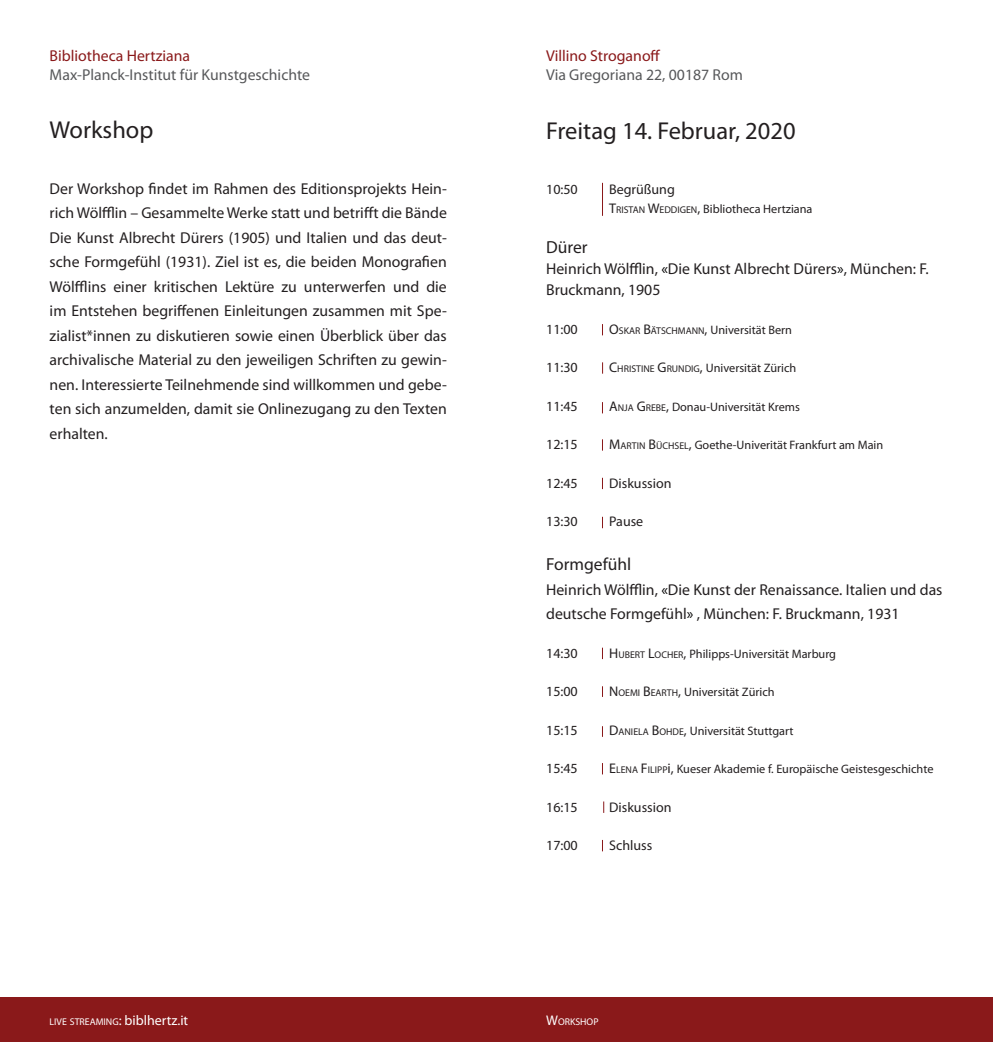
<style>
.page{position:relative;width:993px;height:1042px;background:#fff}
.page>*{position:absolute;margin:0;border:0;box-sizing:border-box;transform-origin:0 0}
.t1{font:24.5px "Myriad Pro";color:#231f20}
.t2{font:17.5px "Myriad Pro";color:#231f20}
.t3{font:15.75px/24.5px "Myriad Pro";color:#231f20}
.t4{font:15.75px "Myriad Pro";color:#57585a}
.t5{font:15.75px "Myriad Pro";color:#8a191a}
.t6{font:14px "Myriad Pro";color:#231f20}
.t7{font:12.25px "Myriad Pro";color:#231f20}
.t8{font:9.8px "Myriad Pro";color:#fff}
.s1{font-size:14px}
.s2{font-size:9.8px}
.s3{color:#000}
</style>
<div class="page">
<div style="left:0;top:998px;width:992px;height:44px;background:#8a191a"></div>
<svg style="left:602px;top:362px;width:1px;height:12px"></svg>
<hr style="left:602px;top:183px;width:1px;height:33px;background:#8a191a">
<svg style="left:602px;top:439px;width:1px;height:12px"></svg>
<svg style="left:603px;top:801px;width:1px;height:12px"></svg>
<p class="t5" style="left:50px;top:46px;width:142px">Bibliotheca Hertziana</p>
<p class="t4" style="left:50px;top:65px;width:262px">Max-Planck-Institut für Kunstgeschichte</p>
<p class="t5" style="left:546px;top:46px;width:116px">Villino Stroganoff</p>
<p class="t4" style="left:546px;top:65px;width:198px">Via Gregoriana 22, 00187 Rom</p>
<h1 class="t1" style="left:50px;top:115px;width:105px">Workshop</h1>
<h1 class="t1" style="left:546px;top:115px;width:251px">Freitag 14. Februar, 2020</h1>
<p class="t3" style="left:50px;top:176px;width:398px;text-align:justify">Der Workshop findet im Rahmen des Editionsprojekts Hein&shy;rich Wölfflin – Gesammelte Werke statt und betrifft die Bände Die Kunst Albrecht Dürers (1905) und Italien und das deut&shy;sche Formgefühl (1931). Ziel ist es, die beiden Monografien Wölfflins einer kritischen Lektüre zu unterwerfen und die im Entstehen begriffenen Einleitungen zusammen mit Spe&shy;zialist*innen zu diskutieren sowie einen Überblick über das archivalische Material zu den jeweiligen Schriften zu gewin&shy;nen. Interessierte Teilnehmende sind willkommen und gebe&shy;ten sich anzumelden, damit sie Onlinezugang zu den Texten erhalten.</p>
<p class="t6" style="left:546px;top:180px;width:33px">10:50</p>
<p class="t6" style="left:609px;top:180px;width:67px">Begrüßung</p>
<p class="t7" style="left:609px;top:201px;width:205px"><span class="s1">T</span><span class="s2">RISTAN</span> <span class="s1">W</span><span class="s2">EDDIGEN</span><span class="s1">,</span> Bibliotheca Hertziana</p>
<p class="t2" style="left:546px;top:237px;width:43px">Dürer</p>
<p class="t3" style="left:546px;top:258px;width:384px;line-height:21px">Heinrich Wölfflin, <span class="s3">«</span>Die Kunst Albrecht Dürers<span class="s3">»</span>, München: F.<br>Bruckmann, 1905</p>
<p class="t6" style="left:546px;top:320px;width:33px">11:00</p>
<p class="t7" style="left:609px;top:322px;width:184px"><span class="s1">O</span><span class="s2">SKAR</span> <span class="s1">B</span><span class="s2">ÄTSCHMANN</span><span class="s1">,</span> Universität Bern</p>
<p class="t6" style="left:546px;top:359px;width:33px">11:30</p>
<p class="t7" style="left:609px;top:361px;width:189px"><span class="s1">C</span><span class="s2">HRISTINE</span> <span class="s1">G</span><span class="s2">RUNDIG</span><span class="s1">,</span> Universität Zürich</p>
<p class="t6" style="left:546px;top:397px;width:33px">11:45</p>
<p class="t7" style="left:609px;top:399px;width:192px"><span class="s1">A</span><span class="s2">NJA</span> <span class="s1">G</span><span class="s2">REBE</span><span class="s1">,</span> Donau-Universität Krems</p>
<p class="t6" style="left:546px;top:436px;width:33px">12:15</p>
<p class="t7" style="left:609px;top:438px;width:275px"><span class="s1">M</span><span class="s2">ARTIN</span> <span class="s1">B</span><span class="s2">ÜCHSEL</span><span class="s1">,</span> Goethe-Univerität Frankfurt am Main</p>
<p class="t6" style="left:546px;top:474px;width:33px">12:45</p>
<p class="t6" style="left:609px;top:474px;width:64px">Diskussion</p>
<p class="t6" style="left:546px;top:513px;width:33px">13:30</p>
<p class="t6" style="left:609px;top:513px;width:36px">Pause</p>
<p class="t2" style="left:546px;top:553px;width:87px">Formgefühl</p>
<p class="t3" style="left:546px;top:577px;width:398px">Heinrich Wölfflin, <span class="s3">«</span>Die Kunst der Renaissance. Italien und das deutsche Formgefühl<span class="s3">»</span> , München: F. Bruckmann, 1931</p>
<p class="t6" style="left:546px;top:644px;width:33px">14:30</p>
<p class="t7" style="left:609px;top:646px;width:228px"><span class="s1">H</span> <span class="s2">UBERT</span> <span class="s1">L</span><span class="s2">OCHER</span><span class="s1">,</span> Philipps-Universität Marburg</p>
<p class="t6" style="left:546px;top:683px;width:33px">15:00</p>
<p class="t7" style="left:609px;top:684px;width:167px"><span class="s1">N</span> <span class="s2">OEMI</span> <span class="s1">B</span><span class="s2">EARTH</span><span class="s1">,</span> Universität Zürich</p>
<p class="t6" style="left:546px;top:721px;width:33px">15:15</p>
<p class="t7" style="left:609px;top:723px;width:186px"><span class="s1">D</span><span class="s2">ANIELA</span> <span class="s1">B</span><span class="s2">OHDE</span><span class="s1">,</span> Universität Stuttgart</p>
<p class="t6" style="left:546px;top:760px;width:33px">15:45</p>
<p class="t7" style="left:609px;top:761px;width:326px"><span class="s1">E</span><span class="s2">LENA</span> <span class="s1">F</span> <span class="s2">ILIPP</span><span class="s1">i,</span> Kueser Akademie f. Europäische Geistesgeschichte</p>
<p class="t6" style="left:546px;top:798px;width:33px">16:15</p>
<p class="t6" style="left:609px;top:798px;width:64px">Diskussion</p>
<p class="t6" style="left:546px;top:837px;width:33px">17:00</p>
<p class="t6" style="left:609px;top:837px;width:45px">Schluss</p>
<p class="t8" style="left:50px;top:1016px;width:140px">LIVE STREAMING<span class="s1">:</span> <span class="s1">biblhertz.it</span></p>
<p class="t8" style="left:546px;top:1016px;width:54px"><span class="s1">W</span>ORKSHOP</p>
</div>
